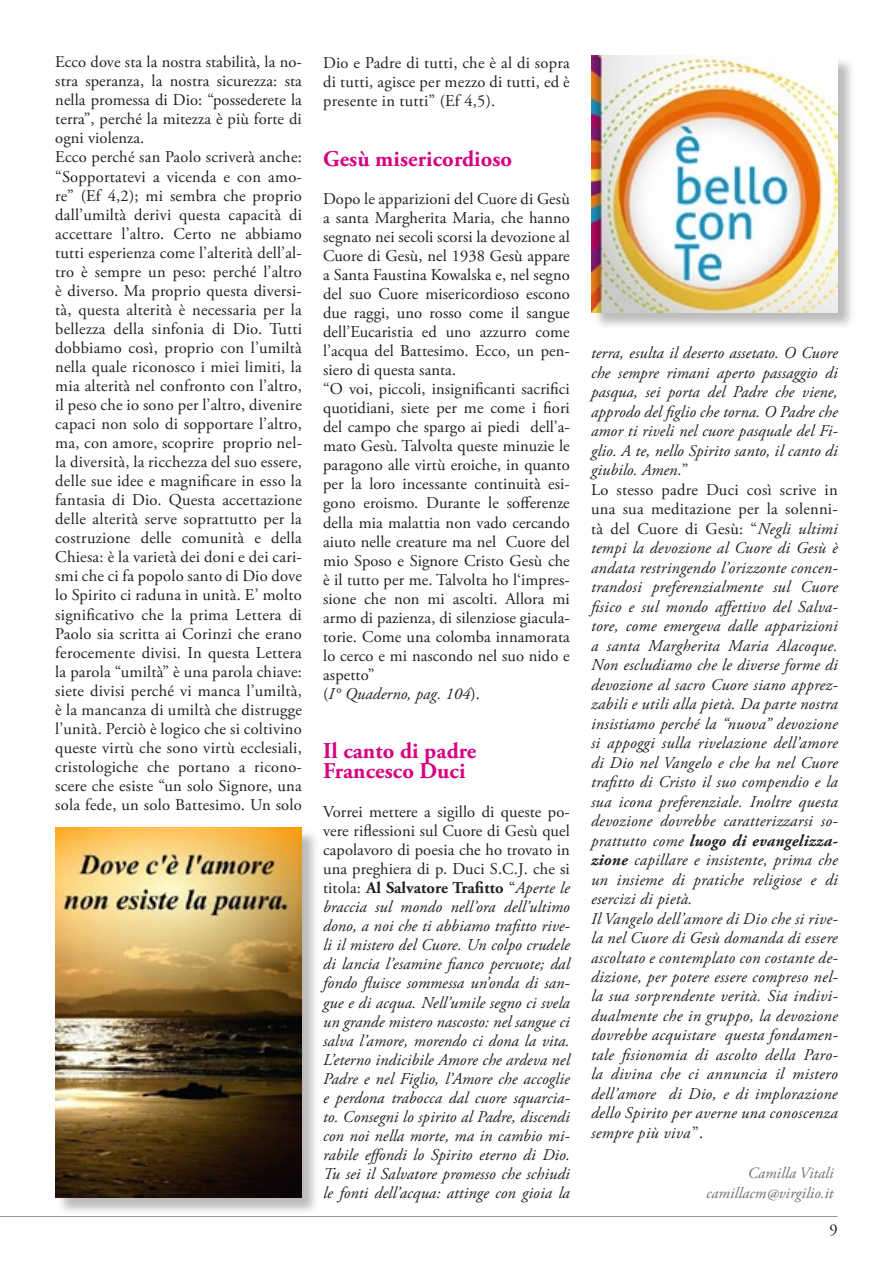
<style>
.page{position:relative;width:893px;height:1263px;background:#fff}
.page>*{position:absolute;margin:0;border:0;box-sizing:border-box;transform-origin:0 0}
.t1{font:700 22.5px/19.8px "Adobe Garamond Pro";letter-spacing:.005em;color:#d60080}
.t2{font:16.5px/19px "Adobe Garamond Pro";letter-spacing:.015em;color:#231f20}
.t3{font:italic 16.5px/19.5px "Adobe Garamond Pro";letter-spacing:.015em;color:#231f20;text-align:justify}
.t4{font:italic 15.75px/20px "Adobe Garamond Pro";letter-spacing:.005em;color:#6d6e71;text-align:right}
.s1{font-style:italic}
.s2{font-style:normal}
.s3{font-weight:700;font-style:normal}
.s4{font-weight:700}
</style>
<div class="page">
<hr style="left:0;top:1216px;width:838px;height:1px;background:#939598">
<div style="left:592px;top:56px;width:263px;height:273px;background:#231f20;opacity:.3"></div>
<img style="left:591px;top:55px;width:247px;height:257px">
<div style="left:56px;top:828px;width:263px;height:387px;background:#231f20;opacity:.3"></div>
<img style="left:55px;top:827px;width:247px;height:371px">
<p class="t2" style="left:55px;top:53px;width:248px">Ecco dove sta la nostra stabilità, la no&shy;stra speranza, la nostra sicurezza: sta nella promessa di Dio: “possederete la terra”, perché la mitezza è più forte di ogni violenza.<br>Ecco perché san Paolo scriverà anche: “Sopportatevi a vicenda e con amo&shy;re” (Ef 4,2); mi sembra che proprio dall’umiltà derivi questa capacità di accettare l’altro. Certo ne abbiamo tutti esperienza come l’alterità dell’al&shy;tro è sempre un peso: perché l’altro è diverso. Ma proprio questa diversi&shy;tà, questa alterità è necessaria per la bellezza della sinfonia di Dio. Tutti dobbiamo così, proprio con l’umiltà nella quale riconosco i miei limiti, la mia alterità nel confronto con l’altro, il peso che io sono per l’altro, divenire capaci non solo di sopportare l’altro, ma, con amore, scoprire proprio nel&shy;la diversità, la ricchezza del suo essere, delle sue idee e magnificare in esso la fantasia di Dio. Questa accettazione delle alterità serve soprattutto per la costruzione delle comunità e della Chiesa: è la varietà dei doni e dei cari&shy;smi che ci fa popolo santo di Dio dove lo Spirito ci raduna in unità. E’ molto significativo che la prima Lettera di Paolo sia scritta ai Corinzi che erano ferocemente divisi. In questa Lettera la parola “umiltà” è una parola chiave: siete divisi perché vi manca l’umiltà, è la mancanza di umiltà che distrugge l’unità. Perciò è logico che si coltivino queste virtù che sono virtù ecclesiali, cristologiche che portano a ricono&shy;scere che esiste “un solo Signore, una sola fede, un solo Battesimo. Un solo</p>
<p class="t2" style="left:323px;top:53px;width:248px;line-height:19.5px;text-align:justify">Dio e Padre di tutti, che è al di sopra di tutti, agisce per mezzo di tutti, ed è presente in tutti” (Ef 4,5).</p>
<h1 class="t1" style="left:323px;top:149px;width:191px">Gesù misericordioso</h1>
<p class="t2" style="left:323px;top:190px;width:248px">Dopo le apparizioni del Cuore di Gesù a santa Margherita Maria, che hanno segnato nei secoli scorsi la devozione al Cuore di Gesù, nel 1938 Gesù appare a Santa Faustina Kowalska e, nel segno del suo Cuore misericordioso escono due raggi, uno rosso come il sangue dell’Eucaristia ed uno azzurro come l’acqua del Battesimo. Ecco, un pen&shy;siero di questa santa.<br>“O voi, piccoli, insignificanti sacrifici quotidiani, siete per me come i fiori del campo che spargo ai piedi dell’a&shy;mato Gesù. Talvolta queste minuzie le paragono alle virtù eroiche, in quanto per la loro incessante continuità esi&shy;gono eroismo. Durante le sofferenze della mia malattia non vado cercando aiuto nelle creature ma nel Cuore del mio Sposo e Signore Cristo Gesù che è il tutto per me. Talvolta ho l‘impres&shy;sione che non mi ascolti. Allora mi armo di pazienza, di silenziose giacula&shy;torie. Come una colomba innamorata lo cerco e mi nascondo nel suo nido e aspetto”<br>(<span class="s1">I° Quaderno, pag. 104</span>).</p>
<h1 class="t1" style="left:323px;top:742px;width:155px">Il canto di padre<br>Francesco Duci</h1>
<p class="t3" style="left:323px;top:803px;width:248px;line-height:19px"><span class="s2">Vorrei mettere a sigillo di queste po&shy;vere riflessioni sul Cuore di Gesù quel capolavoro di poesia che ho trovato in una preghiera di p. Duci S.C.J. che si titola:</span> <span class="s3">Al Salvatore Trafitto</span> <span class="s2">“</span>Aperte le braccia sul mondo nell’ora dell’ultimo dono, a noi che ti abbiamo trafitto rive&shy;li il mistero del Cuore. Un colpo crudele di lancia l’esamine fianco percuote; dal fondo fluisce sommessa un’onda di san&shy;gue e di acqua. Nell’umile segno ci svela un grande mistero nascosto: nel sangue ci salva l’amore, morendo ci dona la vita.<br>L’eterno indicibile Amore che ardeva nel Padre e nel Figlio, l’Amore che accoglie e perdona trabocca dal cuore squarcia&shy;to. Consegni lo spirito al Padre, discendi con noi nella morte, ma in cambio mi&shy;rabile effondi lo Spirito eterno di Dio.<br>Tu sei il Salvatore promesso che schiudi le fonti dell’acqua: attinge con gioia la</p>
<p class="t3" style="left:591px;top:344px;width:248px;text-align:left">terra, esulta il deserto assetato. O Cuore che sempre rimani aperto passaggio di pasqua, sei porta del Padre che viene, approdo del figlio che torna. O Padre che amor ti riveli nel cuore pasquale del Fi&shy;glio. A te, nello Spirito santo, il canto di giubilo. Amen.<span class="s2">”<br>Lo stesso padre Duci così scrive in una sua meditazione per la solenni&shy;tà del Cuore di Gesù: “</span>Negli ultimi tempi la devozione al Cuore di Gesù è andata restringendo l’orizzonte concen&shy;trandosi preferenzialmente sul Cuore fisico e sul mondo affettivo del Salva&shy;tore, come emergeva dalle apparizioni a santa Margherita Maria Alacoque.<br>Non escludiamo che le diverse forme di devozione al sacro Cuore siano apprez&shy;zabili e utili alla pietà. Da parte nostra insistiamo perché la “nuova” devozione si appoggi sulla rivelazione dell’amore di Dio nel Vangelo e che ha nel Cuore trafitto di Cristo il suo compendio e la sua icona preferenziale. Inoltre questa devozione dovrebbe caratterizzarsi so&shy;prattutto come <span class="s4">luogo di evangelizza&shy;zione</span> capillare e insistente, prima che un insieme di pratiche religiose e di esercizi di pietà.<br>Il Vangelo dell’amore di Dio che si rive&shy;la nel Cuore di Gesù domanda di essere ascoltato e contemplato con costante de&shy;dizione, per potere essere compreso nel&shy;la sua sorprendente verità. Sia indivi&shy;dualmente che in gruppo, la devozione dovrebbe acquistare questa fondamen&shy;tale fisionomia di ascolto della Paro&shy;la divina che ci annuncia il mistero dell’amore di Dio, e di implorazione dello Spirito per averne una conoscenza sempre più viva<span class="s2">”.</span></p>
<p class="t4" style="left:706px;top:1163px;width:129px">Camilla Vitali camillacm@virgilio.it</p>
<p class="t2" style="left:829px;top:1220px;width:10px">9</p>
</div>
